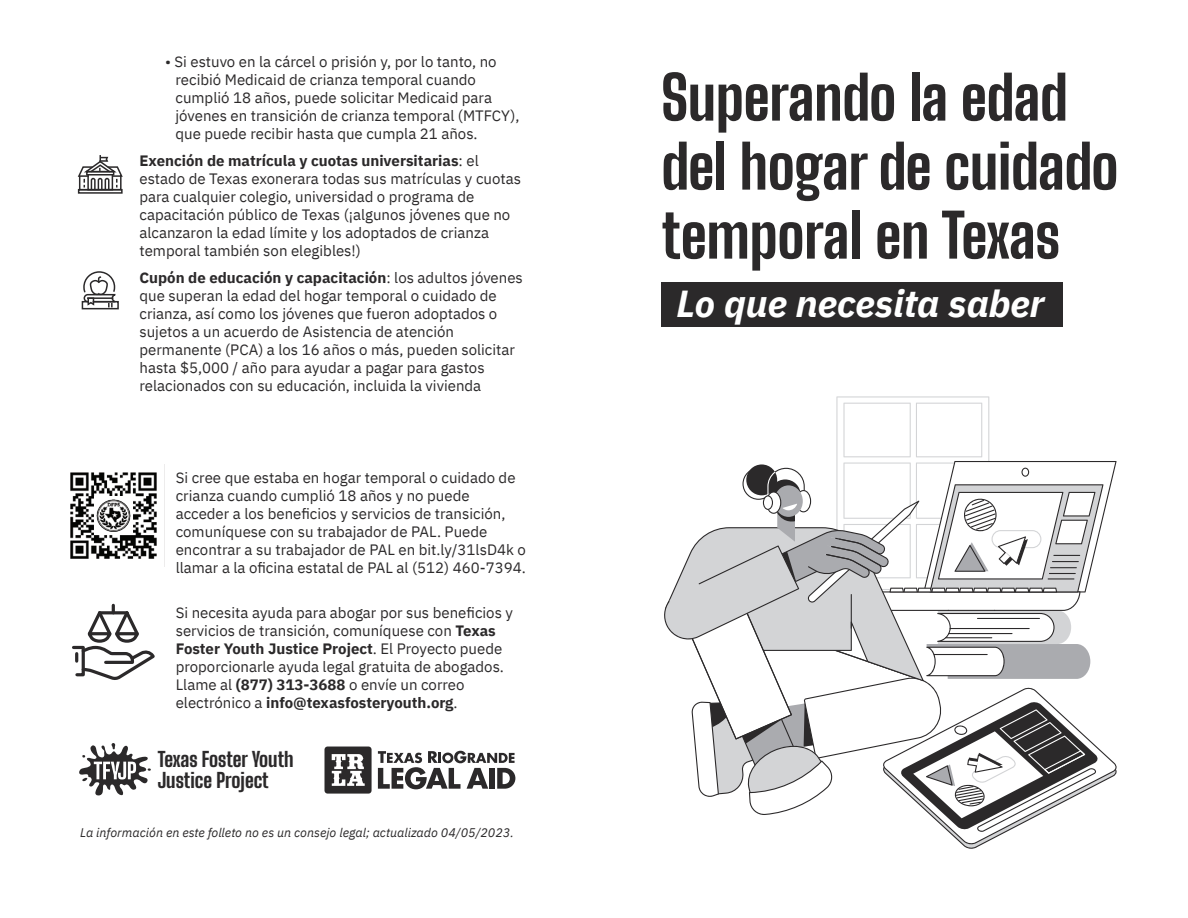
<style>
.page{position:relative;width:1188px;height:918px;background:#fff}
.page>*{position:absolute;margin:0;border:0;box-sizing:border-box;transform-origin:0 0}
.t1{font:800 60px/69px "Big Shoulders Display";color:#2b292a}
.t2{font:italic 700 37.5px "IBM Plex Sans";color:#fff}
.t3{font:800 20.1px/21.6px "Big Shoulders Display";color:#2b292a}
.t4{font:15px/18px "IBM Plex Sans";color:#2b292a}
.t5{font:italic 12.45px "IBM Plex Sans";color:#2b292a}
.s1{font-weight:700}
</style>
<div class="page">
<svg style="left:664px;top:396px;width:453px;height:453px"></svg>
<img style="left:70px;top:464px;width:95px;height:103px">
<div style="left:94px;top:496px;width:39px;height:39px;background:#fff"></div>
<img style="left:97px;top:499px;width:33px;height:33px">
<svg style="left:72px;top:605px;width:83px;height:75px"></svg>
<div style="left:325px;top:747px;width:47px;height:47px;background:#2b292a;border-radius:3px"></div>
<svg style="left:332px;top:754px;width:33px;height:32px"></svg>
<svg style="left:378px;top:751px;width:137px;height:38px"></svg>
<div style="left:78px;top:189px;width:45px;height:5px;border:2px solid #2b292a"></div>
<svg style="left:77px;top:156px;width:46px;height:35px"></svg>
<svg style="left:81px;top:271px;width:38px;height:39px"></svg>
<div style="left:662px;top:282px;width:401px;height:45px;background:#2b292a"></div>
<svg style="left:79px;top:743px;width:72px;height:53px"></svg>
<p class="t4" style="left:176px;top:51px;width:345px;text-indent:-10px">• Si estuvo en la cárcel o prisión y, por lo tanto, no recibió Medicaid de crianza temporal cuando cumplió 18 años, puede solicitar Medicaid para jóvenes en transición de crianza temporal (MTFCY), que puede recibir hasta que cumpla 21 años.</p>
<p class="t4" style="left:140px;top:150px;width:383px"><span class="s1">Exención de matrícula y cuotas universitarias</span>: el estado de Texas exonerara todas sus matrículas y cuotas para cualquier colegio, universidad o programa de capacitación público de Texas (¡algunos jóvenes que no alcanzaron la edad límite y los adoptados de crianza temporal también son elegibles!)</p>
<p class="t4" style="left:140px;top:267px;width:385px"><span class="s1">Cupón de educación y capacitación</span>: los adultos jóvenes que superan la edad del hogar temporal o cuidado de crianza, así como los jóvenes que fueron adoptados o sujetos a un acuerdo de Asistencia de atención permanente (PCA) a los 16 años o más, pueden solicitar hasta $5,000 / año para ayudar a pagar para gastos relacionados con su educación, incluida la vivienda</p>
<p class="t4" style="left:176px;top:467px;width:352px">Si cree que estaba en hogar temporal o cuidado de crianza cuando cumplió 18 años y no puede acceder a los beneficios y servicios de transición, comuníquese con su trabajador de PAL. Puede encontrar a su trabajador de PAL en bit.ly/31lsD4k o llamar a la oficina estatal de PAL al (512) 460-7394.</p>
<p class="t4" style="left:176px;top:602px;width:339px">Si necesita ayuda para abogar por sus beneficios y servicios de transición, comuníquese con <span class="s1">Texas Foster Youth Justice Project</span>. El Proyecto puede proporcionarle ayuda legal gratuita de abogados.<br>Llame al <span class="s1">(877) 313-3688</span> o envíe un correo electrónico a <span class="s1">info@texasfosteryouth.org</span>.</p>
<h3 class="t3" style="left:158px;top:747px;width:137px">Texas Foster Youth<br>Justice Project</h3>
<p class="t5" style="left:80px;top:823px;width:435px">La información en este folleto no es un consejo legal; actualizado 04/05/2023.</p>
<h1 class="t1" style="left:662px;top:60px;width:458px">Superando la edad del hogar de cuidado temporal en Texas</h1>
<h2 class="t2" style="left:677px;top:274px;width:370px">Lo que necesita saber</h2>
</div>
